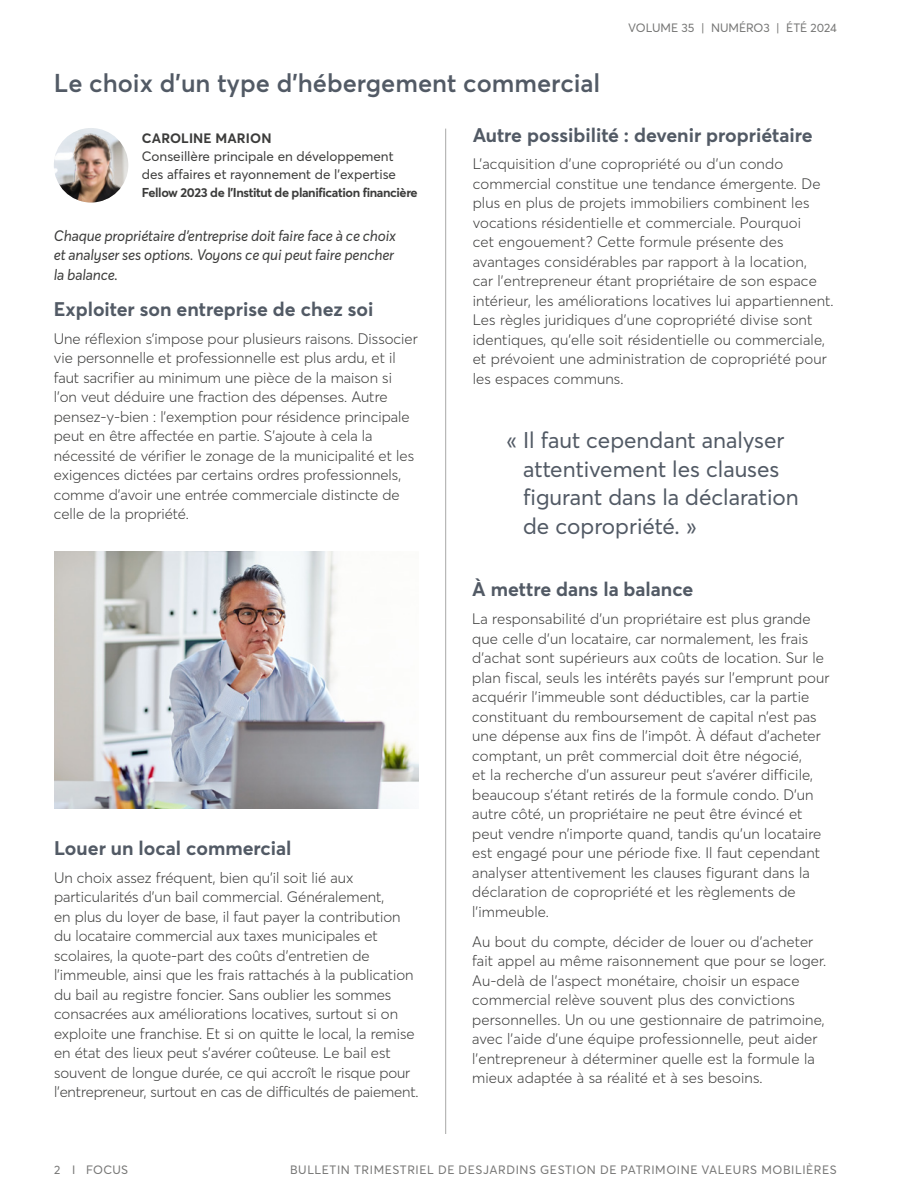
<style>
.page{position:relative;width:918px;height:1188px;background:#fff}
.page>*{position:absolute;margin:0;border:0;box-sizing:border-box;transform-origin:0 0}
.t1{font:600 25.5px "Desjardins Sans";color:#525a65}
.t2{font:22.5px/28.5px "Desjardins Sans";color:#525a65}
.t3{font:700 19.5px "Desjardins Sans";color:#525a65}
.t4{font:300 15px/19.5px "Desjardins Sans";letter-spacing:.01em;color:#3c3c3b}
.t5{font:italic 15px/19.5px "Desjardins Sans";letter-spacing:-.01em;color:#3c3c3b}
.t6{font:13.5px/18px "Desjardins Sans";color:#3c3c3b}
.t7{font:700 13.5px "Desjardins Sans";letter-spacing:.01em;color:#3c3c3b}
.t8{font:700 12.75px "Desjardins Sans";letter-spacing:-.03em;color:#3c3c3b}
.t9{font:12px "Desjardins Sans";letter-spacing:.05em;color:#767675}
.t10{font:12px "Desjardins Sans";color:#767675}
</style>
<div class="page">
<hr style="left:445px;top:129px;width:1px;height:1005px;background:#a8a8a7">
<img style="left:54px;top:131px;width:74px;height:71px">
<img style="left:54px;top:552px;width:365px;height:257px">
<h2 class="t1" style="left:54px;top:68px;width:548px">Le choix d’un type d’hébergement commercial</h2>
<p class="t10" style="left:628px;top:20px;width:210px">VOLUME 35 | NUMÉRO3 | ÉTÉ 2024</p>
<p class="t7" style="left:142px;top:130px;width:131px">CAROLINE MARION</p>
<p class="t6" style="left:142px;top:147px;width:256px">Conseillère principale en développement des affaires et rayonnement de l’expertise</p>
<p class="t8" style="left:142px;top:185px;width:277px">Fellow 2023 de l’Institut de planification financière</p>
<p class="t5" style="left:54px;top:226px;width:344px">Chaque propriétaire d’entreprise doit faire face à ce choix et analyser ses options. Voyons ce qui peut faire pencher la balance.</p>
<h3 class="t3" style="left:54px;top:297px;width:321px">Exploiter son entreprise de chez soi</h3>
<p class="t4" style="left:54px;top:329px;width:365px">Une réflexion s’impose pour plusieurs raisons. Dissocier vie personnelle et professionnelle est plus ardu, et il faut sacrifier au minimum une pièce de la maison si l’on veut déduire une fraction des dépenses. Autre pensez-y-bien : l’exemption pour résidence principale peut en être affectée en partie. S’ajoute à cela la nécessité de vérifier le zonage de la municipalité et les exigences dictées par certains ordres professionnels, comme d’avoir une entrée commerciale distincte de celle de la propriété.</p>
<h3 class="t3" style="left:54px;top:836px;width:239px">Louer un local commercial</h3>
<p class="t4" style="left:54px;top:868px;width:366px">Un choix assez fréquent, bien qu’il soit lié aux particularités d’un bail commercial. Généralement,<br>en plus du loyer de base, il faut payer la contribution du locataire commercial aux taxes municipales et scolaires, la quote-part des coûts d’entretien de l’immeuble, ainsi que les frais rattachés à la publication du bail au registre foncier. Sans oublier les sommes consacrées aux améliorations locatives, surtout si on exploite une franchise. Et si on quitte le local, la remise en état des lieux peut s’avérer coûteuse. Le bail est souvent de longue durée, ce qui accroît le risque pour l’entrepreneur, surtout en cas de difficultés de paiement.</p>
<h3 class="t3" style="left:473px;top:123px;width:341px">Autre possibilité : devenir propriétaire</h3>
<p class="t4" style="left:473px;top:154px;width:363px">L’acquisition d’une copropriété ou d’un condo commercial constitue une tendance émergente. De plus en plus de projets immobiliers combinent les vocations résidentielle et commerciale. Pourquoi<br>cet engouement ? Cette formule présente des avantages considérables par rapport à la location,<br>car l’entrepreneur étant propriétaire de son espace intérieur, les améliorations locatives lui appartiennent.<br>Les règles juridiques d’une copropriété divise sont identiques, qu’elle soit résidentielle ou commerciale, et prévoient une administration de copropriété pour les espaces communs.</p>
<h2 class="t2" style="left:523px;top:426px;width:277px;text-indent:-17px">« Il faut cependant analyser attentivement les clauses figurant dans la déclaration de copropriété. »</h2>
<h3 class="t3" style="left:472px;top:577px;width:223px">À mettre dans la balance</h3>
<p class="t4" style="left:472px;top:609px;width:359px">La responsabilité d’un propriétaire est plus grande que celle d’un locataire, car normalement, les frais d’achat sont supérieurs aux coûts de location. Sur le plan fiscal, seuls les intérêts payés sur l’emprunt pour acquérir l’immeuble sont déductibles, car la partie constituant du remboursement de capital n’est pas une dépense aux fins de l’impôt. À défaut d’acheter comptant, un prêt commercial doit être négocié,<br>et la recherche d’un assureur peut s’avérer difficile, beaucoup s’étant retirés de la formule condo. D’un autre côté, un propriétaire ne peut être évincé et peut vendre n’importe quand, tandis qu’un locataire est engagé pour une période fixe. Il faut cependant analyser attentivement les clauses figurant dans la déclaration de copropriété et les règlements de l’immeuble.</p>
<p class="t4" style="left:472px;top:932px;width:356px">Au bout du compte, décider de louer ou d’acheter fait appel au même raisonnement que pour se loger.<br>Au-delà de l’aspect monétaire, choisir un espace commercial relève souvent plus des convictions personnelles. Un ou une gestionnaire de patrimoine, avec l’aide d’une équipe professionnelle, peut aider l’entrepreneur à déterminer quelle est la formule la mieux adaptée à sa réalité et à ses besoins.</p>
<p class="t9" style="left:54px;top:1162px;width:76px">2 I FOCUS</p>
<p class="t9" style="left:290px;top:1162px;width:548px">BULLETIN TRIMESTRIEL DE DESJARDINS GESTION DE PATRIMOINE VALEURS MOBILIÈRES</p>
</div>
